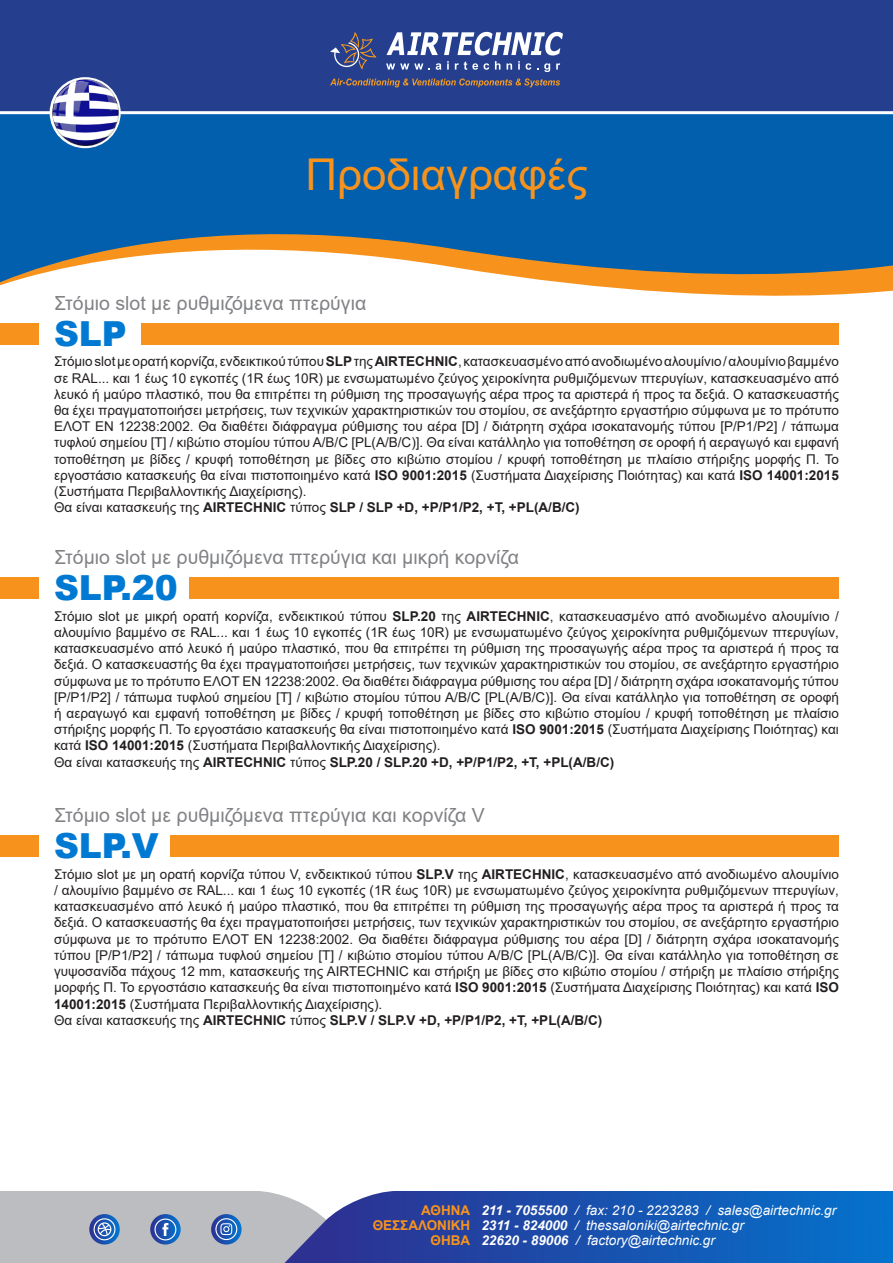
<style>
.page{position:relative;width:893px;height:1263px;background:#fff}
.page>*{position:absolute;margin:0;border:0;box-sizing:border-box;transform-origin:0 0}
.t1{font:43.8px "Arial";color:#f7931d}
.t2{font:900 34.5px "Arial";color:#0079d2}
.t3{font:19.5px "Arial";color:#808285}
.t4{font:13.5px/16.2px "Arial";color:#231f20;text-align:justify}
.t5{font:700 13.5px "Arial";color:#231f20}
.t6{font:italic 13.5px "Arial";color:#fff}
.t7{font:700 13.5px "Arial";color:#f7931d}
.s1{font-weight:700}
.s2{font-weight:400}
</style>
<div class="page">
<svg style="left:0;top:114px;width:893px;height:182px;background:#3978aa"></svg>
<div style="left:0;top:0;width:893px;height:112px;background:#253f8e"></div>
<svg style="left:0;top:1191px;width:893px;height:72px;background:#5177b6"></svg>
<hr style="left:0;top:111px;width:893px;height:3px;background:#fff">
<svg style="left:386px;top:63px;width:44px;height:7px"></svg>
<svg style="left:436px;top:63px;width:5px;height:7px"></svg>
<svg style="left:447px;top:61px;width:2px;height:9px"></svg>
<svg style="left:455px;top:61px;width:23px;height:9px"></svg>
<svg style="left:484px;top:63px;width:5px;height:7px"></svg>
<svg style="left:495px;top:61px;width:5px;height:9px"></svg>
<svg style="left:507px;top:63px;width:5px;height:7px"></svg>
<svg style="left:518px;top:61px;width:2px;height:9px"></svg>
<svg style="left:526px;top:63px;width:5px;height:7px"></svg>
<svg style="left:537px;top:63px;width:13px;height:9px"></svg>
<svg style="left:556px;top:63px;width:4px;height:7px"></svg>
<svg style="left:330px;top:32px;width:46px;height:37px"></svg>
<svg style="left:386px;top:32px;width:177px;height:23px"></svg>
<svg style="left:330px;top:78px;width:230px;height:9px"></svg>
<div style="left:0;top:323px;width:38px;height:21px;background:#f7931d"></div>
<div style="left:141px;top:323px;width:698px;height:21px;background:#f7931d"></div>
<img style="left:36px;top:78px;width:100px;height:68px">
<div style="left:0;top:577px;width:38px;height:22px;background:#f7931d"></div>
<div style="left:189px;top:577px;width:650px;height:22px;background:#f7931d"></div>
<div style="left:0;top:836px;width:38px;height:21px;background:#f7931d"></div>
<div style="left:170px;top:836px;width:669px;height:21px;background:#f7931d"></div>
<p class="t1" style="left:305px;top:144px;width:283px">Προδιαγραφές</p>
<p class="t3" style="left:54px;top:289px;width:314px">Στόμιο slot με ρυθμιζόμενα πτερύγια</p>
<p class="t2" style="left:54px;top:308px;width:74px">SLP</p>
<p class="t4" style="left:54px;top:353px;width:786px">Στόμιο slot με ορατή κορνίζα, ενδεικτικού τύπου <span class="s1">SLP</span> της <span class="s1">AIRTECHNIC</span>, κατασκευασμένο από ανοδιωμένο αλουμίνιο / αλουμίνιο βαμμένο σε RAL... και 1 έως 10 εγκοπές (1R έως 10R) με ενσωματωμένο ζεύγος χειροκίνητα ρυθμιζόμενων πτερυγίων, κατασκευασμένο από λευκό ή μαύρο πλαστικό, που θα επιτρέπει τη ρύθμιση της προσαγωγής αέρα προς τα αριστερά ή προς τα δεξιά. Ο κατασκευαστής θα έχει πραγματοποιήσει μετρήσεις, των τεχνικών χαρακτηριστικών του στομίου, σε ανεξάρτητο εργαστήριο σύμφωνα με το πρότυπο ΕΛΟΤ EN 12238:2002. Θα διαθέτει διάφραγμα ρύθμισης του αέρα [D] / διάτρητη σχάρα ισοκατανομής τύπου [P/P1/P2] / τάπωμα τυφλού σημείου [T] / κιβώτιο στομίου τύπου Α/Β/C [PL(A/B/C)]. Θα είναι κατάλληλο για τοποθέτηση σε οροφή ή αεραγωγό και εμφανή τοποθέτηση με βίδες / κρυφή τοποθέτηση με βίδες στο κιβώτιο στομίου / κρυφή τοποθέτηση με πλαίσιο στήριξης μορφής Π. Το εργοστάσιο κατασκευής θα είναι πιστοποιημένο κατά <span class="s1">ISO 9001:2015</span> (Συστήματα Διαχείρισης Ποιότητας) και κατά <span class="s1">ISO 14001:2015 </span>(Συστήματα Περιβαλλοντικής Διαχείρισης).</p>
<p class="t5" style="left:54px;top:498px;width:527px"><span class="s2">Θα είναι κατασκευής της</span> AIRTECHNIC <span class="s2">τύπος</span> SLP / SLP +D, +P/P1/P2, +T, +PL(A/B/C)</p>
<p class="t3" style="left:54px;top:544px;width:466px">Στόμιο slot με ρυθμιζόμενα πτερύγια και μικρή κορνίζα</p>
<p class="t2" style="left:54px;top:563px;width:125px">SLP.20</p>
<p class="t4" style="left:54px;top:608px;width:786px">Στόμιο slot με μικρή ορατή κορνίζα, ενδεικτικού τύπου <span class="s1">SLP.20</span> της <span class="s1">AIRTECHNIC</span>, κατασκευασμένο από ανοδιωμένο αλουμίνιο / αλουμίνιο βαμμένο σε RAL... και 1 έως 10 εγκοπές (1R έως 10R) με ενσωματωμένο ζεύγος χειροκίνητα ρυθμιζόμενων πτερυγίων, κατασκευασμένο από λευκό ή μαύρο πλαστικό, που θα επιτρέπει τη ρύθμιση της προσαγωγής αέρα προς τα αριστερά ή προς τα δεξιά. Ο κατασκευαστής θα έχει πραγματοποιήσει μετρήσεις, των τεχνικών χαρακτηριστικών του στομίου, σε ανεξάρτητο εργαστήριο σύμφωνα με το πρότυπο ΕΛΟΤ EN 12238:2002. Θα διαθέτει διάφραγμα ρύθμισης του αέρα [D] / διάτρητη σχάρα ισοκατανομής τύπου [P/P1/P2] / τάπωμα τυφλού σημείου [T] / κιβώτιο στομίου τύπου Α/Β/C [PL(A/B/C)]. Θα είναι κατάλληλο για τοποθέτηση σε οροφή ή αεραγωγό και εμφανή τοποθέτηση με βίδες / κρυφή τοποθέτηση με βίδες στο κιβώτιο στομίου / κρυφή τοποθέτηση με πλαίσιο στήριξης μορφής Π. Το εργοστάσιο κατασκευής θα είναι πιστοποιημένο κατά <span class="s1">ISO 9001:2015</span> (Συστήματα Διαχείρισης Ποιότητας) και κατά <span class="s1">ISO 14001:2015</span> (Συστήματα Περιβαλλοντικής Διαχείρισης).</p>
<p class="t5" style="left:54px;top:752px;width:562px"><span class="s2">Θα είναι κατασκευής της</span> AIRTECHNIC <span class="s2">τύπος</span> SLP.20 / SLP.20 +D, +P/P1/P2, +T, +PL(A/B/C)</p>
<p class="t3" style="left:54px;top:802px;width:432px">Στόμιο slot με ρυθμιζόμενα πτερύγια και κορνίζα V</p>
<p class="t2" style="left:54px;top:821px;width:106px">SLP.V</p>
<p class="t4" style="left:54px;top:866px;width:786px">Στόμιο slot με μη ορατή κορνίζα τύπου V, ενδεικτικού τύπου <span class="s1">SLP.V</span> της <span class="s1">AIRTECHNIC</span>, κατασκευασμένο από ανοδιωμένο αλουμίνιο / αλουμίνιο βαμμένο σε RAL... και 1 έως 10 εγκοπές (1R έως 10R) με ενσωματωμένο ζεύγος χειροκίνητα ρυθμιζόμενων πτερυγίων, κατασκευασμένο από λευκό ή μαύρο πλαστικό, που θα επιτρέπει τη ρύθμιση της προσαγωγής αέρα προς τα αριστερά ή προς τα δεξιά. Ο κατασκευαστής θα έχει πραγματοποιήσει μετρήσεις, των τεχνικών χαρακτηριστικών του στομίου, σε ανεξάρτητο εργαστήριο σύμφωνα με το πρότυπο ΕΛΟΤ EN 12238:2002. Θα διαθέτει διάφραγμα ρύθμισης του αέρα [D] / διάτρητη σχάρα ισοκατανομής τύπου [P/P1/P2] / τάπωμα τυφλού σημείου [T] / κιβώτιο στομίου τύπου Α/Β/C [PL(A/B/C)]. Θα είναι κατάλληλο για τοποθέτηση σε γυψοσανίδα πάχους 12 mm, κατασκευής της AIRTECHNIC και στήριξη με βίδες στο κιβώτιο στομίου / στήριξη με πλαίσιο στήριξης μορφής Π. Το εργοστάσιο κατασκευής θα είναι πιστοποιημένο κατά <span class="s1">ISO 9001:2015</span> (Συστήματα Διαχείρισης Ποιότητας) και κατά <span class="s1">ISO 14001:2015</span> (Συστήματα Περιβαλλοντικής Διαχείρισης).</p>
<p class="t5" style="left:54px;top:1010px;width:550px"><span class="s2">Θα είναι κατασκευής της</span> AIRTECHNIC <span class="s2">τύπος</span> SLP.V / SLP.V +D, +P/P1/P2, +T, +PL(A/B/C)</p>
<p class="t7" style="left:421px;top:1200px;width:51px">ΑΘΗΝΑ</p>
<p class="t7" style="left:373px;top:1215px;width:99px">ΘΕΣΣΑΛΟΝΙΚΗ</p>
<p class="t7" style="left:431px;top:1230px;width:41px">ΘΗΒΑ</p>
<p class="t6" style="left:481px;top:1201px;width:356px"><span class="s1">211 - 7055500</span> / fax: 210 - 2223283 / sales@airtechnic.gr</p>
<p class="t6" style="left:481px;top:1216px;width:264px"><span class="s1">2311 - 824000</span> / thessaloniki@airtechnic.gr</p>
<p class="t6" style="left:481px;top:1231px;width:235px"><span class="s1">22620 - 89006</span> / factory@airtechnic.gr</p>
</div>
